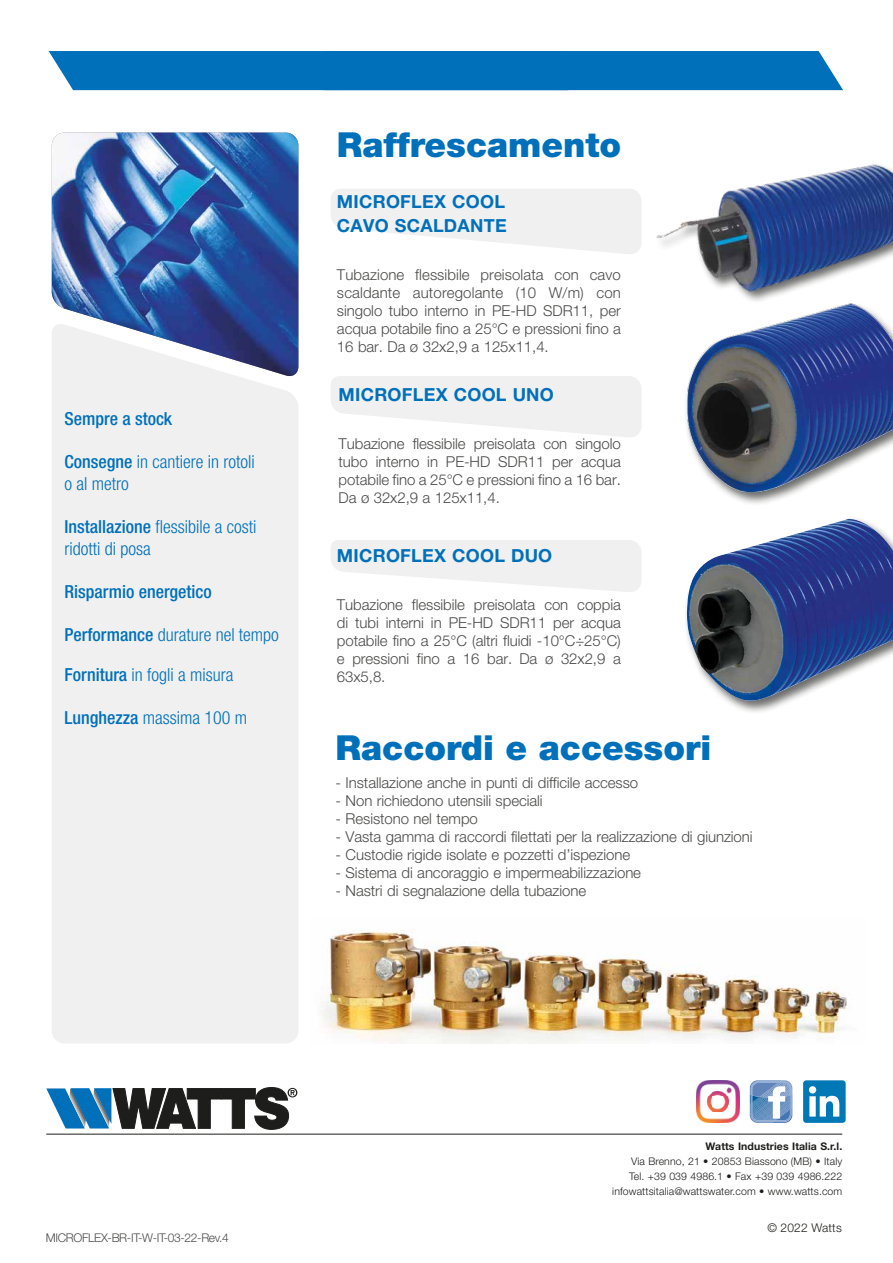
<style>
.page{position:relative;width:893px;height:1263px;background:#fff}
.page>*{position:absolute;margin:0;border:0;box-sizing:border-box;transform-origin:0 0}
.t1{font:900 34.5px "Helvetica Neue LT Std";color:#0070ba}
.t2{font:300 condensed 18px/21.6px "Helvetica Neue LT Std";color:#0070ba}
.t3{font:700 18px/24px "Helvetica Neue LT Std";letter-spacing:.015em;color:#0070ba}
.t4{font:500 condensed 18px "Helvetica Neue LT Std";color:#0070ba}
.t5{font:300 15px/18px "Helvetica Neue LT Std";letter-spacing:-.005em;color:#4a4a49;text-align:justify}
.t6{font:300 12px "Helvetica Neue LT Std";letter-spacing:-.03em;color:#4a4a49}
.t7{font:300 12px "Helvetica Neue LT Std";letter-spacing:.02em;color:#1d1d1b}
.t8{font:300 10.5px/15px "Helvetica Neue LT Std";letter-spacing:.01em;color:#1d1d1b;text-align:right}
.t9{font:700 10.5px "Helvetica Neue LT Std";letter-spacing:.01em;color:#1d1d1b}
.s1{font-weight:500}
</style>
<div class="page">
<svg style="left:331px;top:189px;width:310px;height:65px"></svg>
<svg style="left:331px;top:376px;width:310px;height:61px"></svg>
<svg style="left:331px;top:540px;width:310px;height:52px"></svg>
<hr style="left:46px;top:1134px;width:796px;height:1px;background:#1d1d1b">
<div style="left:684px;top:303px;width:209px;height:203px;background:#1d1d1b;opacity:.65"></div>
<img style="left:684px;top:326px;width:209px;height:173px">
<div style="left:683px;top:517px;width:210px;height:197px;background:#1d1d1b;opacity:.65"></div>
<img style="left:686px;top:519px;width:207px;height:183px">
<img style="left:656px;top:164px;width:237px;height:162px">
<div style="left:52px;top:378px;width:246px;height:665px;background:#f0f0f0"></div>
<img style="left:52px;top:133px;width:246px;height:245px">
<div style="left:49px;top:51px;width:794px;height:39px;background:#0070ba"></div>
<svg style="left:46px;top:1087px;width:251px;height:42px"></svg>
<img style="left:321px;top:930px;width:526px;height:113px">
<div style="left:803px;top:1080px;width:43px;height:43px;background:#0078b6;border-radius:3px"></div>
<svg style="left:809px;top:1086px;width:30px;height:30px"></svg>
<svg style="left:750px;top:1080px;width:42px;height:43px"></svg>
<img style="left:696px;top:1080px;width:33px;height:32px">
<img style="left:729px;top:1080px;width:10px;height:43px">
<img style="left:696px;top:1112px;width:25px;height:11px">
<svg style="left:721px;top:1112px;width:8px;height:11px"></svg>
<p class="t4" style="left:65px;top:408px;width:109px">Sempre a stock</p>
<p class="t2" style="left:65px;top:451px;width:192px"><span class="s1">Consegne</span> in cantiere in rotoli o al metro</p>
<p class="t2" style="left:65px;top:516px;width:193px"><span class="s1">Installazione</span> flessibile a costi ridotti di posa</p>
<p class="t4" style="left:65px;top:581px;width:149px">Risparmio energetico</p>
<p class="t2" style="left:65px;top:615px;width:216px;line-height:39.6px"><span class="s1">Performance</span> durature nel tempo<br><span class="s1">Fornitura</span> in fogli a misura</p>
<p class="t2" style="left:65px;top:706px;width:184px"><span class="s1">Lunghezza</span> massima 100 m</p>
<h1 class="t1" style="left:337px;top:124px;width:286px">Raffrescamento</h1>
<p class="t3" style="left:337px;top:189px;width:171px">MICROFLEX COOL<br>CAVO SCALDANTE</p>
<p class="t5" style="left:337px;top:265px;width:285px">Tubazione flessibile preisolata con cavo scaldante autoregolante (10 W/m) con singolo tubo interno in PE-HD SDR11, per acqua potabile fino a 25°C e pressioni fino a 16 bar. Da ø 32x2,9 a 125x11,4.</p>
<p class="t3" style="left:339px;top:382px;width:217px">MICROFLEX COOL UNO</p>
<p class="t5" style="left:339px;top:434px;width:284px">Tubazione flessibile preisolata con singolo tubo interno in PE-HD SDR11 per acqua potabile fino a 25°C e pressioni fino a 16 bar.<br>Da ø 32x2,9 a 125x11,4.</p>
<p class="t3" style="left:337px;top:543px;width:217px">MICROFLEX COOL DUO</p>
<p class="t5" style="left:337px;top:595px;width:285px">Tubazione flessibile preisolata con coppia di tubi interni in PE-HD SDR11 per acqua potabile fino a 25°C (altri fluidi -10°C÷25°C) e pressioni fino a 16 bar. Da ø 32x2,9 a 63x5,8.</p>
<h1 class="t1" style="left:336px;top:727px;width:377px">Raccordi e accessori</h1>
<p class="t5" style="left:336px;top:773px;width:304px">- Installazione anche in punti di difficile accesso</p>
<p class="t5" style="left:336px;top:791px;width:209px">- Non richiedono utensili speciali</p>
<p class="t5" style="left:336px;top:809px;width:144px">- Resistono nel tempo</p>
<p class="t5" style="left:336px;top:827px;width:418px">- Vasta gamma di raccordi filettati per la realizzazione di giunzioni</p>
<p class="t5" style="left:336px;top:845px;width:296px">- Custodie rigide isolate e pozzetti d’ispezione</p>
<p class="t5" style="left:336px;top:863px;width:307px">- Sistema di ancoraggio e impermeabilizzazione</p>
<p class="t5" style="left:336px;top:881px;width:252px">- Nastri di segnalazione della tubazione</p>
<p class="t6" style="left:46px;top:1230px;width:184px">MICROFLEX-BR-IT-W-IT-03-22-Rev.4</p>
<p class="t9" style="left:706px;top:1139px;width:138px">Watts Industries Italia S.r.l.</p>
<p class="t8" style="left:612px;top:1153px;width:231px">Via Brenno, 21 • 20853 Biassono (MB) • Italy<br>Tel. +39 039 4986.1 • Fax +39 039 4986.222 infowattsitalia@wattswater.com • www.watts.com</p>
<p class="t7" style="left:767px;top:1220px;width:76px">© 2022 Watts</p>
</div>
